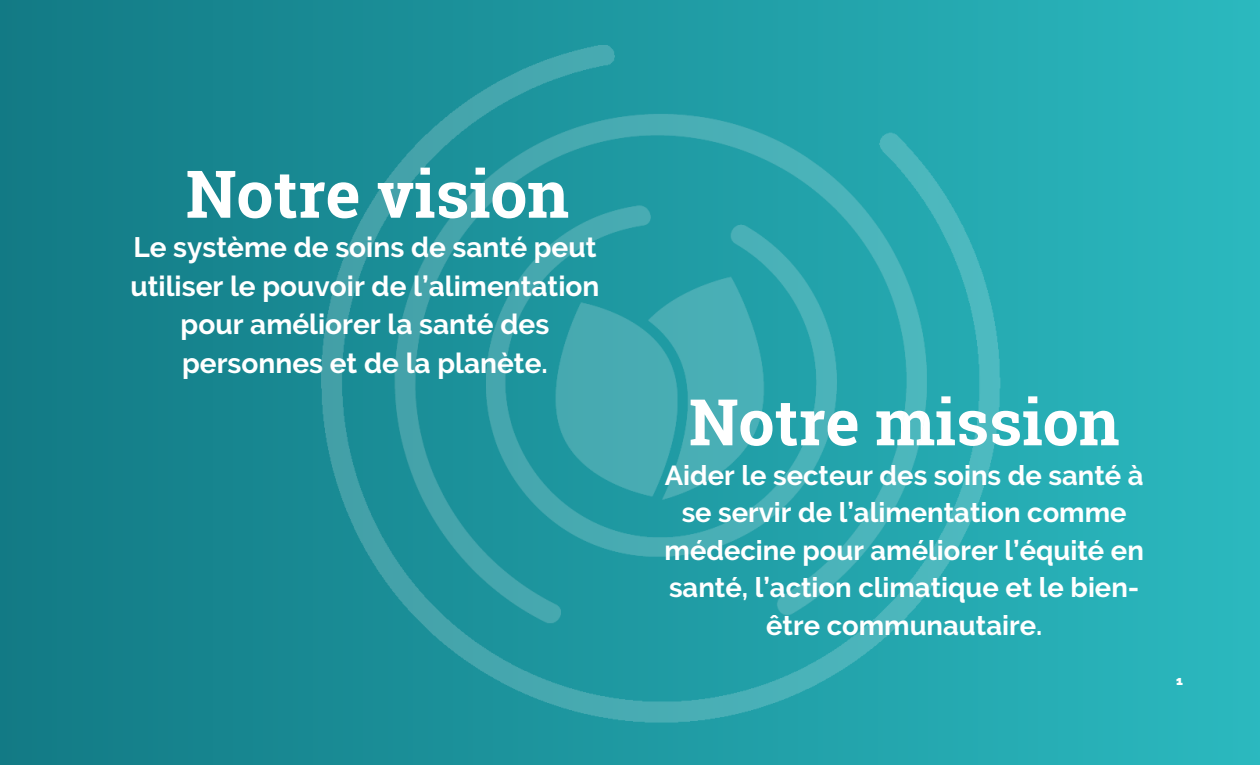
<style>
.page{position:relative;width:1260px;height:765px;background:#fff}
.page>*{position:absolute;margin:0;border:0;box-sizing:border-box;transform-origin:0 0}
.t1{font:700 65.75px "Roboto Slab";color:#fff}
.t2{font:700 64.25px "Roboto Slab";color:#fff}
.t3{font:700 28px/38.5px "Raleway";color:#fff;text-align:center}
.t4{font:700 27.38px/37.5px "Raleway";color:#fff;text-align:center}
.t5{font:800 12.5px "Raleway";color:#fff}
</style>
<div class="page">
<div style="left:0;top:0;width:1260px;height:765px;background:linear-gradient(to right,#127a85,#2bb8bf)"></div>
<img style="left:271px;top:46px;width:780px;height:719px">
<h1 class="t1" style="left:186px;top:149px;width:385px">Notre vision</h1>
<p class="t3" style="left:130px;top:228px;width:471px">Le système de soins de santé peut utiliser le pouvoir de l’alimentation pour améliorer la santé des personnes et de la planète.</p>
<h2 class="t2" style="left:689px;top:378px;width:432px">Notre mission</h2>
<p class="t4" style="left:665px;top:456px;width:481px">Aider le secteur des soins de santé à se servir de l’alimentation comme médecine pour améliorer l’équité en santé, l’action climatique et le bien&shy;être communautaire.</p>
<p class="t5" style="left:1176px;top:673px;width:8px">1</p>
</div>
